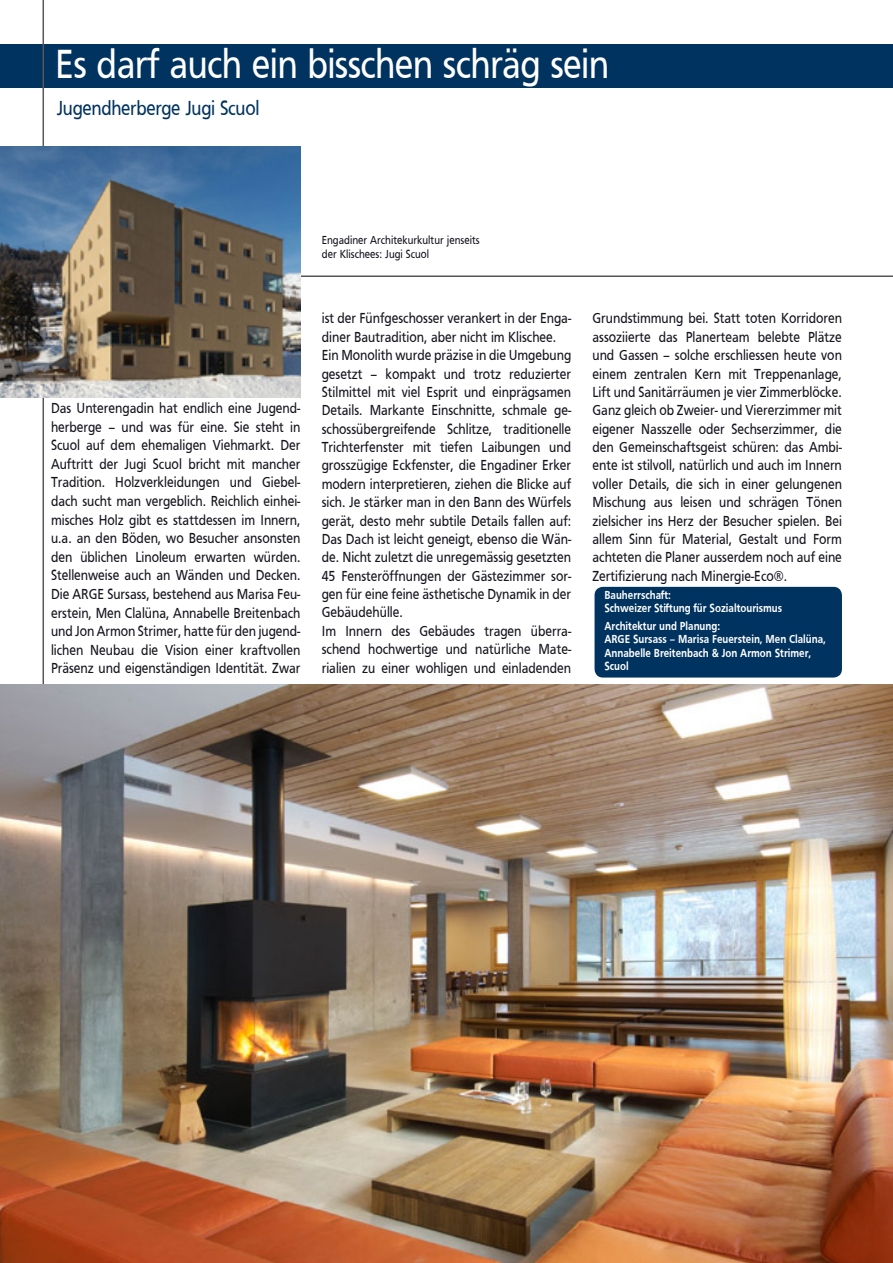
<style>
.page{position:relative;width:893px;height:1263px;background:#fff}
.page>*{position:absolute;margin:0;border:0;box-sizing:border-box;transform-origin:0 0}
.t1{font:42px "Frutiger Cnd";letter-spacing:-.015em;color:#fff}
.t2{font:21px "Frutiger Cnd";letter-spacing:-.015em;color:#00335f}
.t3{font:15px/18.5px "Frutiger Cnd";color:#13121b;text-align:justify}
.t4{font:700 12px/13.5px "Frutiger Cnd";color:#fff}
.t5{font:12px/13.5px "Frutiger Cnd";color:#13121b}
.s1{color:#fff}
</style>
<div class="page">
<hr style="left:0;top:275px;width:893px;height:2px;background:#5a545b">
<div style="left:0;top:45px;width:893px;height:43px;background:#00335f"></div>
<hr style="left:43px;top:0;width:1px;height:1263px;background:#5a545b">
<div style="left:595px;top:587px;width:247px;height:90px;background:#00335f;border-radius:9px"></div>
<img style="left:0;top:147px;width:300px;height:250px">
<img style="left:0;top:685px;width:893px;height:578px">
<h1 class="t1" style="left:55px;top:40px;width:555px">Es darf auch ein bisschen schräg sein</h1>
<h2 class="t2" style="left:57px;top:96px;width:204px">Jugendherberge Jugi Scuol</h2>
<p class="t3" style="left:51px;top:398px;width:251px">Das Unterengadin hat endlich eine Jugend&shy;herberge – und was für eine. Sie steht in Scuol auf dem ehemaligen Viehmarkt. Der Auftritt der Jugi Scuol bricht mit mancher Tradition. Holzverkleidungen und Giebel&shy;dach sucht man vergeblich. Reichlich einhei&shy;misches Holz gibt es stattdessen im Innern, u.a. an den Böden, wo Besucher ansonsten den üblichen Linoleum erwarten würden.<br>Stellenweise auch an Wänden und Decken.<br>Die ARGE Sursass, bestehend aus Marisa Feu&shy;erstein, Men Clalüna, Annabelle Breitenbach und Jon Armon Strimer, hatte für den jugend&shy;lichen Neubau die Vision einer kraftvollen Präsenz und eigenständigen Identität. Zwar</p>
<p class="t5" style="left:322px;top:233px;width:159px">Engadiner Architekurkultur jenseits der Klischees: Jugi Scuol<span class="s1">Städtisch</span></p>
<p class="t3" style="left:322px;top:309px;width:251px;text-align:left">ist der Fünfgeschosser verankert in der Enga&shy;diner Bautradition, aber nicht im Klischee.<br>Ein Monolith wurde präzise in die Umgebung gesetzt – kompakt und trotz reduzierter Stilmittel mit viel Esprit und einprägsamen Details. Markante Einschnitte, schmale ge&shy;schossübergreifende Schlitze, traditionelle Trichterfenster mit tiefen Laibungen und grosszügige Eckfenster, die Engadiner Erker modern interpretieren, ziehen die Blicke auf sich. Je stärker man in den Bann des Würfels gerät, desto mehr subtile Details fallen auf:<br>Das Dach ist leicht geneigt, ebenso die Wän&shy;de. Nicht zuletzt die unregemässig gesetzten 45 Fensteröffnungen der Gästezimmer sor&shy;gen für eine feine ästhetische Dynamik in der Gebäudehülle.<br>Im Innern des Gebäudes tragen überra&shy;schend hochwertige und natürliche Mate&shy;rialien zu einer wohligen und einladenden</p>
<p class="t3" style="left:592px;top:309px;width:251px">Grundstimmung bei. Statt toten Korridoren assoziierte das Planerteam belebte Plätze und Gassen – solche erschliessen heute von einem zentralen Kern mit Treppenanlage, Lift und Sanitärräumen je vier Zimmerblöcke.<br>Ganz gleich ob Zweier- und Viererzimmer mit eigener Nasszelle oder Sechserzimmer, die den Gemeinschaftsgeist schüren: das Ambi&shy;ente ist stilvoll, natürlich und auch im Innern voller Details, die sich in einer gelungenen Mischung aus leisen und schrägen Tönen zielsicher ins Herz der Besucher spielen. Bei allem Sinn für Material, Gestalt und Form achteten die Planer ausserdem noch auf eine Zertifizierung nach Minergie-Eco®.</p>
<p class="t4" style="left:604px;top:588px;width:179px">Bauherrschaft:<br>Schweizer Stiftung für Sozialtourismus</p>
<p class="t4" style="left:604px;top:619px;width:223px">Architektur und Planung:<br>ARGE Sursass – Marisa Feuerstein, Men Clalüna,<br>Annabelle Breitenbach &amp; Jon Armon Strimer,<br>Scuol</p>
</div>
